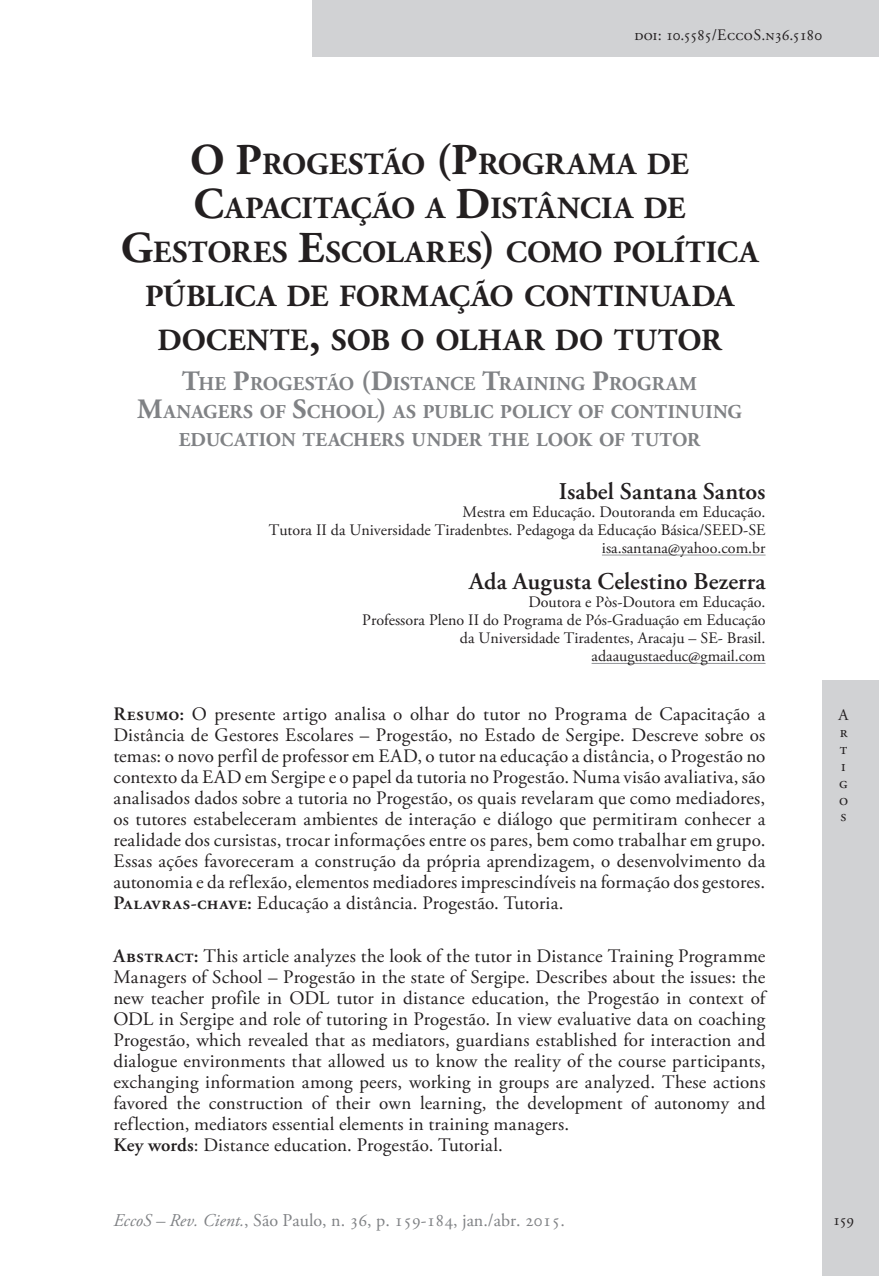
<style>
.page{position:relative;width:879px;height:1276px;background:#fff}
.page>*{position:absolute;margin:0;border:0;box-sizing:border-box;transform-origin:0 0}
.Ec_Titulo{font:700 30.8px/44px "Adobe Garamond Pro";letter-spacing:.005em;color:#231f20;text-align:center}
.Ec_Autor{font:600 24px "Adobe Garamond Pro";letter-spacing:.005em;color:#231f20}
.Ec_Titulo_inglês{font:700 19.6px/28px "Adobe Garamond Pro";letter-spacing:.015em;color:#808285;text-align:center}
.Ec_a_resumo{font:19px/21px "Adobe Garamond Pro";color:#231f20;text-align:justify}
.t1{font:18px "Adobe Garamond Pro";color:#808285}
.Ec_Autor_creditos{font:16px "Adobe Garamond Pro";color:#231f20}
.Ec_xxCantoSsups{font:16px "Adobe Garamond Pro";letter-spacing:-.02em;color:#231f20}
.Ec_zxPaginador{font:16px/16.8px "Adobe Garamond Pro";color:#231f20}
.s1{font-size:44px}
.s2{font-size:28px}
.s3{font-weight:600}
.s4{font-style:italic}
</style>
<div class="page">
<div style="left:312px;top:0;width:567px;height:57px;background:#d1d2d4"></div>
<div style="left:822px;top:680px;width:57px;height:596px;background:#d1d2d4"></div>
<hr style="left:602px;top:554px;width:163px;height:1px;background:#939598">
<hr style="left:591px;top:663px;width:174px;height:1px;background:#939598">
<p class="Ec_xxCantoSsups" style="left:634px;top:25px;width:189px">doi: 10.5585/EccoS.n36.5180</p>
<p class="Ec_Titulo" style="left:121px;top:143px;width:639px"><span class="s1">O P</span>ROGESTÃO <span class="s1">(P</span>ROGRAMA DE<br><span class="s1">C</span>APACITAÇÃO A <span class="s1">D</span>ISTÂNCIA DE<br><span class="s1">G</span>ESTORES <span class="s1">E</span>SCOLARES<span class="s1">)</span> COMO POLÍTICA<br>PÚBLICA DE FORMAÇÃO CONTINUADA<br>DOCENTE<span class="s1">,</span> SOB O OLHAR DO TUTOR</p>
<p class="Ec_Titulo_inglês" style="left:137px;top:370px;width:606px"><span class="s2">T</span>HE <span class="s2">P</span>ROGESTÃO <span class="s2">(D</span>ISTANCE <span class="s2">T</span>RAINING <span class="s2">P</span>ROGRAM<br><span class="s2">M</span>ANAGERS OF <span class="s2">S</span>CHOOL<span class="s2">)</span> AS PUBLIC POLICY OF CONTINUING<br>EDUCATION TEACHERS UNDER THE LOOK OF TUTOR</p>
<p class="Ec_Autor" style="left:559px;top:477px;width:208px">Isabel Santana Santos</p>
<p class="Ec_Autor_creditos" style="left:462px;top:502px;width:304px">Mestra em Educação. Doutoranda em Educação.</p>
<p class="Ec_Autor_creditos" style="left:269px;top:520px;width:498px">Tutora II da Universidade Tiradenbtes. Pedagoga da Educação Básica/SEED-SE</p>
<p class="Ec_Autor_creditos" style="left:602px;top:538px;width:165px">isa.santana@yahoo.com.br</p>
<p class="Ec_Autor" style="left:469px;top:568px;width:298px">Ada Augusta Celestino Bezerra</p>
<p class="Ec_Autor_creditos" style="left:528px;top:593px;width:239px">Doutora e Pòs-Doutora em Educação.</p>
<p class="Ec_Autor_creditos" style="left:362px;top:611px;width:405px">Professora Pleno II do Programa de Pós-Graduação em Educação</p>
<p class="Ec_Autor_creditos" style="left:460px;top:629px;width:307px">da Universidade Tiradentes, Aracaju – SE- Brasil.</p>
<p class="Ec_Autor_creditos" style="left:591px;top:647px;width:175px">adaaugustaeduc@gmail.com</p>
<p class="Ec_a_resumo" style="left:113px;top:704px;width:654px"><span class="s3">Resumo:</span> O presente artigo analisa o olhar do tutor no Programa de Capacitação a Distância de Gestores Escolares – Progestão, no Estado de Sergipe. Descreve sobre os temas: o novo perfil de professor em EAD, o tutor na educação a distância, o Progestão no contexto da EAD em Sergipe e o papel da tutoria no Progestão. Numa visão avaliativa, são analisados dados sobre a tutoria no Progestão, os quais revelaram que como mediadores, os tutores estabeleceram ambientes de interação e diálogo que permitiram conhecer a realidade dos cursistas, trocar informações entre os pares, bem como trabalhar em grupo.<br>Essas ações favoreceram a construção da própria aprendizagem, o desenvolvimento da autonomia e da reflexão, elementos mediadores imprescindíveis na formação dos gestores.</p>
<p class="Ec_a_resumo" style="left:113px;top:893px;width:451px"><span class="s3">Palavras-chave:</span> Educação a distância. Progestão. Tutoria.</p>
<p class="Ec_a_resumo" style="left:113px;top:946px;width:655px"><span class="s3">Abstract:</span> This article analyzes the look of the tutor in Distance Training Programme Managers of School – Progestão in the state of Sergipe. Describes about the issues: the new teacher profile in ODL tutor in distance education, the Progestão in context of ODL in Sergipe and role of tutoring in Progestão. In view evaluative data on coaching Progestão, which revealed that as mediators, guardians established for interaction and dialogue environments that allowed us to know the reality of the course participants, exchanging information among peers, working in groups are analyzed. These actions favored the construction of their own learning, the development of autonomy and reflection, mediators essential elements in training managers.</p>
<p class="Ec_a_resumo" style="left:113px;top:1135px;width:391px"><span class="s3">Key words</span>: Distance education. Progestão. Tutorial.</p>
<p class="Ec_zxPaginador" style="left:838px;top:707px;width:11px">A r t i g o s</p>
<p class="t1" style="left:113px;top:1209px;width:453px"><span class="s4">EccoS – Rev. Cient.</span>, São Paulo, n. 36, p. 159-184, jan./abr. 2015.</p>
<p class="Ec_zxPaginador" style="left:833px;top:1212px;width:23px">159</p>
</div>
